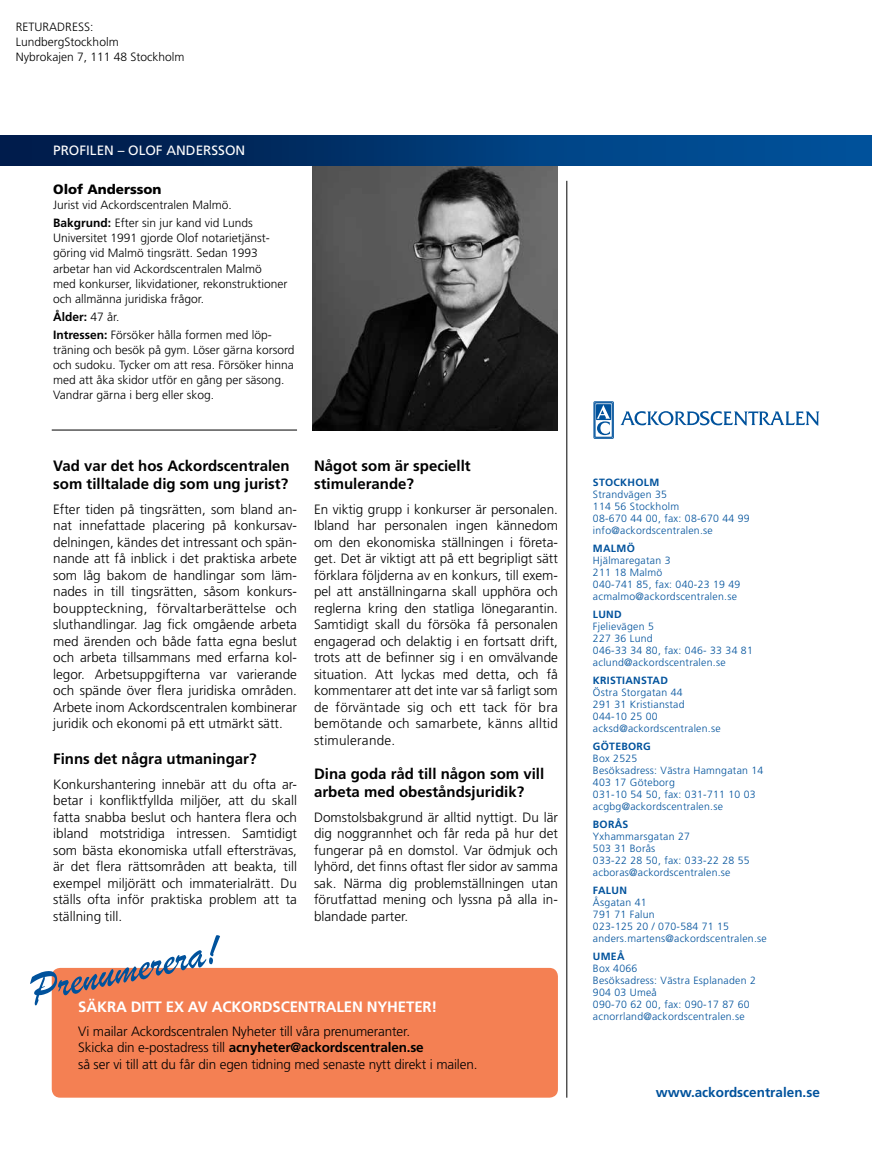
<style>
.page{position:relative;width:872px;height:1170px;background:#fff}
.page>*{position:absolute;margin:0;border:0;box-sizing:border-box;transform-origin:0 0}
.t1{font:43.5px "Brush Script";color:#00529c}
.t2{font:700 15px/18px "Frutiger";color:#000}
.t3{font:700 15px "Frutiger";letter-spacing:-.01em;color:#fff}
.t4{font:300 13.5px/16.5px "Frutiger";color:#000;text-align:justify}
.t5{font:700 13.5px "Frutiger";color:#00529c}
.t6{font:13.5px "Frutiger";color:#fff}
.t7{font:900 13.5px "Frutiger";color:#000}
.t8{font:300 12px/15px "Frutiger";color:#000}
.t9{font:300 10.5px/12px "Frutiger";letter-spacing:.025em;color:#00529c}
.t10{font:700 10.5px "Frutiger";letter-spacing:.025em;color:#00529c}
.s1{font-weight:700}
</style>
<div class="page">
<img style="left:313px;top:165px;width:245px;height:265px">
<div style="left:0;top:135px;width:872px;height:30px;background:linear-gradient(to right,#001945,#0057a2)"></div>
<svg style="left:593px;top:401px;width:21px;height:37px"></svg>
<svg style="left:620px;top:411px;width:199px;height:14px"></svg>
<hr style="left:566px;top:181px;width:1px;height:916px;background:#000">
<hr style="left:52px;top:429px;width:245px;height:1px;background:#000">
<div style="left:52px;top:967px;width:506px;height:130px;background:#f48053;border-radius:9px"></div>
<p class="t8" style="left:16px;top:20px;width:170px">Retu radress:<br>LundbergStockholm<br>Nybrokajen 7, 111 48 Stockholm</p>
<p class="t6" style="left:53px;top:143px;width:123px">PROFILEN – OLOF ANDERSS</p>
<p class="t6" style="left:225px;top:143px;width:19px">ON</p>
<p class="t7" style="left:53px;top:181px;width:110px">Olof Andersson</p>
<p class="t8" style="left:53px;top:196px;width:201px;line-height:18px">Jurist vid Ackordscentralen Malmö.<br><span class="s1">Bakgrund:</span> Efter sin jur kand vid Lunds</p>
<p class="t8" style="left:53px;top:231px;width:236px">Universitet 1991 gjorde Olof notarietjänst&shy;göring vid Malmö tingsrätt. Sedan 1993 arbetar han vid Ackordscentralen Malmö<br>med konkurser, likvidationer, rekonstruktioner och allmänna juridiska frågor.</p>
<p class="t8" style="left:53px;top:307px;width:220px;line-height:18px"><span class="s1">Ålder:</span> 47 år.<br><span class="s1">Intressen:</span> Försöker hålla formen med löp-</p>
<p class="t8" style="left:53px;top:342px;width:243px">träning och besök på gym. Löser gärna korsord och sudoku. Tycker om att resa. Försöker hinna med att åka skidor utför en gång per säsong.<br>Vandrar gärna i berg eller skog.</p>
<p class="t2" style="left:53px;top:456px;width:238px">Vad var det hos Ackordscentralen som tilltalade dig som ung jurist?</p>
<p class="t4" style="left:53px;top:501px;width:245px">Efter tiden på tingsrätten, som bland an&shy;nat innefattade placering på konkursav&shy;delningen, kändes det intressant och spän&shy;nande att få inblick i det praktiska arbete som låg bakom de handlingar som läm&shy;nades in till tingsrätten, såsom konkurs&shy;bouppteckning, förvaltarberättelse och sluthandlingar. Jag fick omgående arbeta med ärenden och både fatta egna beslut och arbeta tillsammans med erfarna kol&shy;legor. Arbetsuppgifterna var varierande och spände över flera juridiska områden.<br>Arbete inom Ackordscentralen kombinerar juridik och ekonomi på ett utmärkt sätt.</p>
<p class="t2" style="left:53px;top:750px;width:205px">Finns det några utmaningar?</p>
<p class="t4" style="left:53px;top:776px;width:245px">Konkurshantering innebär att du ofta ar&shy;betar i konfliktfyllda miljöer, att du skall fatta snabba beslut och hantera flera och ibland motstridiga intressen. Samtidigt som bästa ekonomiska utfall eftersträvas, är det flera rättsområden att beakta, till exempel miljörätt och immaterialrätt. Du ställs ofta inför praktiska problem att ta ställning till.</p>
<p class="t2" style="left:314px;top:456px;width:158px">Något som är speciellt stimulerande?</p>
<p class="t4" style="left:314px;top:501px;width:245px">En viktig grupp i konkurser är personalen.<br>Ibland har personalen ingen kännedom om den ekonomiska ställningen i företa&shy;get. Det är viktigt att på ett begripligt sätt förklara följderna av en konkurs, till exem&shy;pel att anställningarna skall upphöra och reglerna kring den statliga lönegarantin.<br>Samtidigt skall du försöka få personalen engagerad och delaktig i en fortsatt drift, trots att de befinner sig i en omvälvande situation. Att lyckas med detta, och få kommentarer att det inte var så farligt som de förväntade sig och ett tack för bra bemötande och samarbete, känns alltid stimulerande.</p>
<p class="t2" style="left:314px;top:765px;width:232px">Dina goda råd till någon som vill arbeta med obeståndsjuridik?</p>
<p class="t4" style="left:314px;top:809px;width:245px">Domstolsbakgrund är alltid nyttigt. Du lär dig noggrannhet och får reda på hur det fungerar på en domstol. Var ödmjuk och lyhörd, det finns oftast fler sidor av samma sak. Närma dig problemställningen utan förutfattad mening och lyssna på alla in&shy;blandade parter.</p>
<h1 class="t1" style="left:25px;top:963px;width:194px;rotate:-12deg">Prenumerera!</h1>
<p class="t3" style="left:78px;top:997px;width:361px">Säkra ditt ex av Ackordscentralen Nyh eter!</p>
<p class="t4" style="left:78px;top:1023px;width:401px;text-align:left">Vi mailar Ackordscentralen Nyheter till våra prenumeranter.<br>Skicka din e-postadress till <span class="s1">acnyheter@ackordscentralen.se<br></span>så ser vi till att du får din egen tidning med senaste nytt direkt i mailen.</p>
<p class="t10" style="left:593px;top:476px;width:66px">Stockh olm</p>
<p class="t9" style="left:593px;top:488px;width:158px">Strandvägen 35<br>114 56 Stockholm<br>08-670 44 00, fax: 08-670 44 99 info@ackordscentralen.se</p>
<p class="t10" style="left:593px;top:542px;width:43px">Malm ö</p>
<p class="t9" style="left:593px;top:554px;width:149px">Hjälmaregatan 3<br>211 18 Malmö<br>040-741 85, fax: 040-23 19 49 acmalmo@ackordscentralen.se</p>
<p class="t10" style="left:593px;top:608px;width:30px">Lund</p>
<p class="t9" style="left:593px;top:620px;width:161px">Fjelievägen 5<br>227 36 Lund<br>046-33 34 80, fax: 046- 33 34 81 aclund@ackordscentralen.se</p>
<p class="t10" style="left:593px;top:674px;width:76px">Kristianstad</p>
<p class="t9" style="left:593px;top:686px;width:129px">Östra Storgatan 44<br>291 31 Kristianstad<br>044-10 25 00 acksd@ackordscentralen.se</p>
<p class="t10" style="left:593px;top:740px;width:59px">Göteborg</p>
<p class="t9" style="left:593px;top:752px;width:172px">Box 2525<br>Besöksadress: Västra Hamngatan 14<br>403 17 Göteborg<br>031-10 54 50, fax: 031-711 10 03 acgbg@ackordscentralen.se</p>
<p class="t10" style="left:593px;top:818px;width:37px">Borås</p>
<p class="t9" style="left:593px;top:830px;width:158px">Yxhammarsgatan 27<br>503 31 Borås<br>033-22 28 50, fax: 033-22 28 55 acboras@ackordscentralen.se</p>
<p class="t10" style="left:593px;top:884px;width:35px">Falun</p>
<p class="t9" style="left:593px;top:896px;width:175px">Åsgatan 41<br>791 71 Falun<br>023-125 20 / 070-584 71 15 anders.martens@ackordscentralen.se</p>
<p class="t10" style="left:593px;top:950px;width:33px">Um eå</p>
<p class="t9" style="left:593px;top:962px;width:164px">Box 4066<br>Besöksadress: Västra Esplanaden 2<br>904 03 Umeå<br>090-70 62 00, fax: 090-17 87 60 acnorrland@ackordscentralen.se</p>
<p class="t5" style="left:656px;top:1084px;width:166px">www.ackordscentralen.se</p>
</div>
